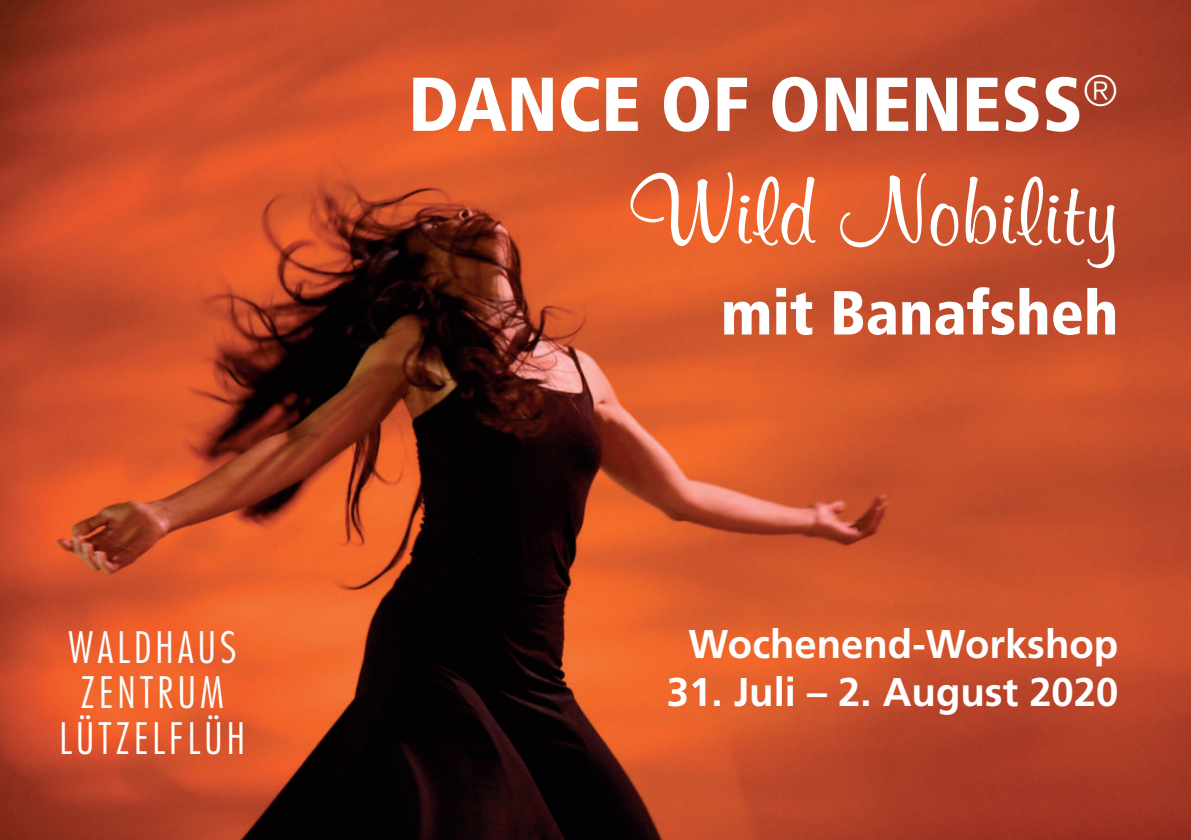
<style>
.page{position:relative;width:1191px;height:840px;background:#fff}
.page>*{position:absolute;margin:0;border:0;box-sizing:border-box;transform-origin:0 0}
.t1{font:104px "Melville";color:#fff}
.t2{font:900 condensed 76px "Frutiger";color:#fff}
.t3{font:900 condensed 62px "Frutiger";color:#fff}
.t4{font:300 condensed 42.2px/45.2px "Futura";letter-spacing:.1em;color:#fff;text-align:center}
.t5{font:700 40px "Frutiger";color:#fff}
</style>
<div class="page">
<img style="left:0;top:0;width:1191px;height:839px">
<p class="t4" style="left:59px;top:624px;width:187px">WALDHAUS<br>ZENTRUM<br>LÜTZELFLÜH</p>
<h2 class="t2" style="left:408px;top:59px;width:711px">DANCE OF ONENESS<sup>®</sup></h2>
<h1 class="t1" style="left:630px;top:151px;width:490px">Wild Nobility</h1>
<h3 class="t3" style="left:721px;top:275px;width:399px">mit Banafsheh</h3>
<p class="t5" style="left:688px;top:620px;width:431px">Wochenend-Workshop</p>
<p class="t5" style="left:667px;top:668px;width:453px">31. Juli – 2. August 2020</p>
</div>
